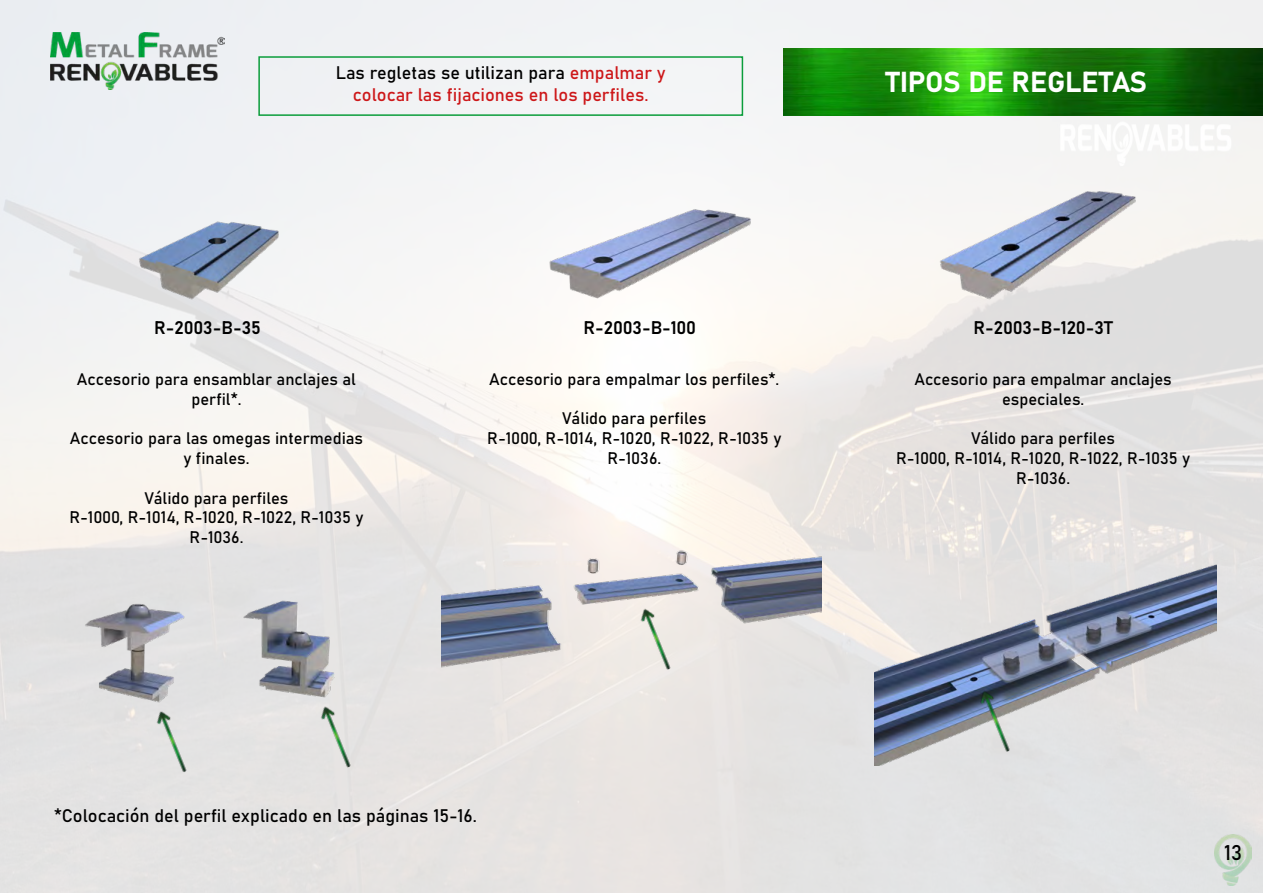
<style>
.page{position:relative;width:1263px;height:893px;background:#fff}
.page>*{position:absolute;margin:0;border:0;box-sizing:border-box;transform-origin:0 0}
.t1{font:28.5px "Bahnschrift";letter-spacing:-.005em;color:#fff}
.t2{font:21px "Bahnschrift";color:#000}
.t3{font:18px "Bahnschrift";color:#000}
.t4{font:18px/21.6px "Bahnschrift";color:#cd1719;text-align:center}
.t5{font:16.5px/19.8px "Bahnschrift";color:#000;text-align:center}
.s1{color:#000}
</style>
<div class="page">
<img style="left:0;top:0;width:1263px;height:893px">
<img style="left:784px;top:49px;width:479px;height:67px">
<img style="left:135px;top:203px;width:145px;height:112px">
<img style="left:537px;top:195px;width:227px;height:114px">
<img style="left:936px;top:158px;width:203px;height:157px">
<img style="left:54px;top:578px;width:314px;height:151px">
<div style="left:258px;top:56px;width:485px;height:60px;border:2px solid #0b9d3b"></div>
<img style="left:442px;top:549px;width:379px;height:129px">
<img style="left:875px;top:549px;width:341px;height:216px">
<img style="left:1214px;top:834px;width:37px;height:51px">
<img style="left:51px;top:33px;width:173px;height:57px">
<img style="left:148px;top:702px;width:48px;height:74px">
<img style="left:312px;top:698px;width:48px;height:74px">
<img style="left:632px;top:600px;width:48px;height:74px">
<img style="left:971px;top:682px;width:49px;height:74px">
<p class="t4" style="left:336px;top:61px;width:331px"><span class="s1">Las regletas se utilizan para</span> empalmar y colocar las fijaciones en los perfiles.</p>
<h1 class="t1" style="left:886px;top:61px;width:263px">TIPOS DE REGLETAS</h1>
<p class="t3" style="left:154px;top:314px;width:108px">R-2003-B-35</p>
<p class="t3" style="left:583px;top:314px;width:114px">R-2003-B-100</p>
<p class="t3" style="left:973px;top:314px;width:141px">R-2003-B-120-3T</p>
<p class="t5" style="left:77px;top:368px;width:281px">Accesorio para ensamblar anclajes al perfil*.</p>
<p class="t5" style="left:70px;top:427px;width:295px">Accesorio para las omegas intermedias y finales.</p>
<p class="t5" style="left:70px;top:487px;width:296px">Válido para perfiles<br>R-1000, R-1014, R-1020, R-1022, R-1035 y<br>R-1036.</p>
<p class="t5" style="left:489px;top:368px;width:292px">Accesorio para empalmar los perfiles*.</p>
<p class="t5" style="left:487px;top:407px;width:296px">Válido para perfiles<br>R-1000, R-1014, R-1020, R-1022, R-1035 y<br>R-1036.</p>
<p class="t5" style="left:914px;top:368px;width:259px">Accesorio para empalmar anclajes especiales.</p>
<p class="t5" style="left:896px;top:427px;width:296px">Válido para perfiles<br>R-1000, R-1014, R-1020, R-1022, R-1035 y<br>R-1036.</p>
<p class="t3" style="left:54px;top:802px;width:424px">*Colocación del perfil explicado en las páginas 15-16.</p>
<p class="t2" style="left:1224px;top:837px;width:20px">13</p>
</div>
